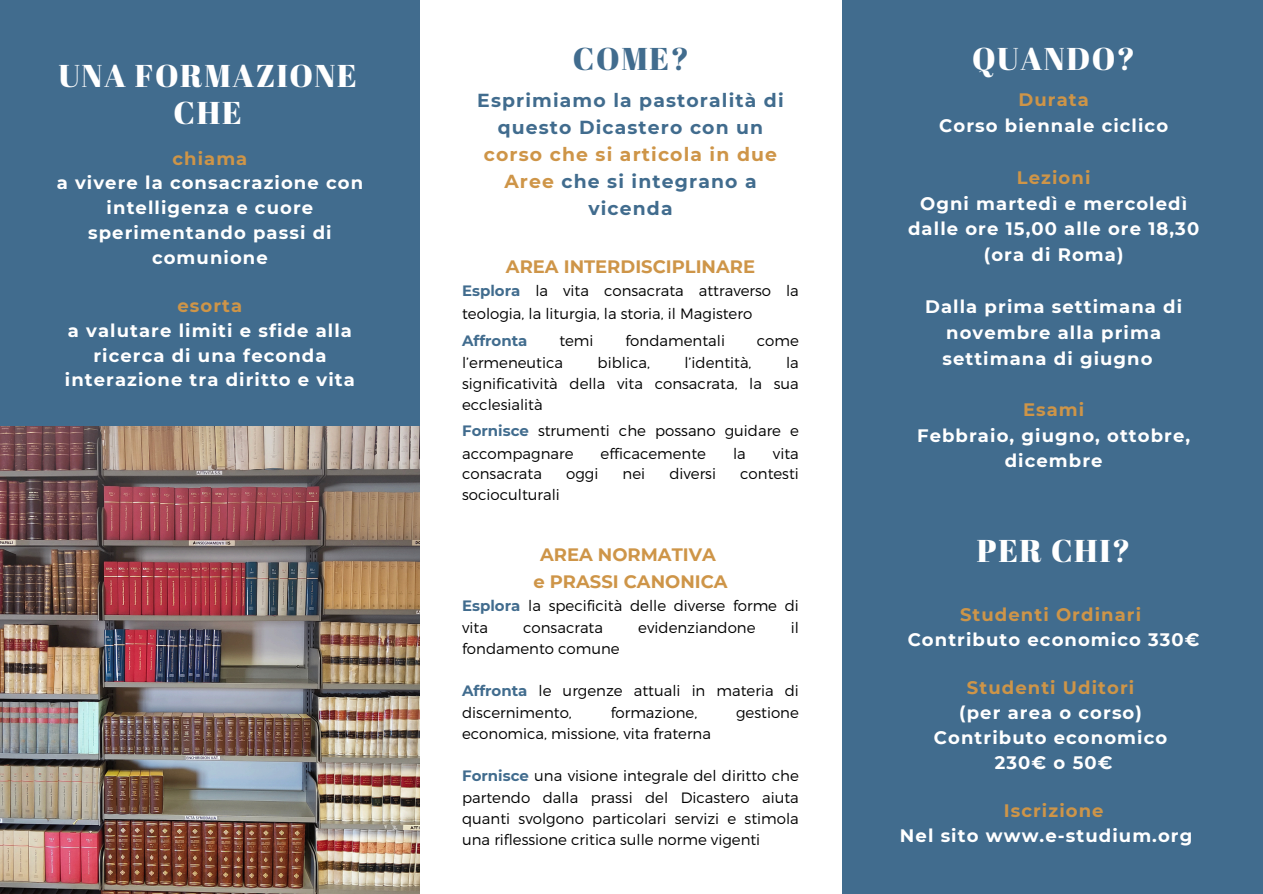
<style>
.page{position:relative;width:1263px;height:894px;background:#fff}
.page>*{position:absolute;margin:0;border:0;box-sizing:border-box;transform-origin:0 0}
.t1{font:31.5px/37.2px "Abril Fatface";letter-spacing:.05em;color:#fff;text-align:center}
.t2{font:31.5px "Abril Fatface";color:#416c8e}
.t3{font:700 18.75px/27px "Montserrat";letter-spacing:.06em;color:#416c8e;text-align:center}
.t4{font:700 18px/24.8px "Montserrat";letter-spacing:.06em;color:#fff;text-align:center}
.t5{font:700 18px "Montserrat";color:#ce9548}
.t6{font:300 15px/22px "Montserrat";color:#000}
.t7{font:700 15px "Montserrat";color:#416c8e}
.s1{color:#ce9548}
.s2{font-weight:700;color:#416c8e}
</style>
<div class="page">
<div style="left:0;top:0;width:1263px;height:893px;background:#416c8e"></div>
<div style="left:420px;top:0;width:422px;height:893px;background:#fff"></div>
<img style="left:0;top:426px;width:420px;height:467px">
<h2 class="t1" style="left:58px;top:56px;width:300px">UNA FORMAZIONE<br>CHE</h2>
<p class="t4" style="left:57px;top:146px;width:308px"><span class="s1">chiama<br></span>a vivere la consacrazione con intelligenza e cuore sperimentando passi di comunione</p>
<p class="t4" style="left:65px;top:293px;width:292px"><span class="s1">esorta<br></span>a valutare limiti e sfide alla ricerca di una feconda interazione tra diritto e vita</p>
<h1 class="t2" style="left:573px;top:37px;width:117px">COME?</h1>
<h2 class="t3" style="left:477px;top:86px;width:308px">Esprimiamo la pastoralità di questo Dicastero con un <span class="s1">corso che si articola in due<br>Aree</span> che si integrano a vicenda</h2>
<p class="t5" style="left:506px;top:256px;width:251px">AREA INTERDISCIPLINARE</p>
<p class="t6" style="left:462px;top:279px;width:338px"><span class="s2">Esplora</span> la vita consacrata attraverso la teologia, la liturgia, la storia, il Magistero</p>
<p class="t7" style="left:462px;top:331px;width:67px">Affronta</p>
<p class="t6" style="left:559px;top:328px;width:36px">temi</p>
<p class="t6" style="left:625px;top:328px;width:101px">fondamentali</p>
<p class="t6" style="left:757px;top:328px;width:44px">come</p>
<p class="t6" style="left:462px;top:350px;width:103px">l’ermeneutica</p>
<p class="t6" style="left:598px;top:350px;width:54px">biblica,</p>
<p class="t6" style="left:684px;top:350px;width:69px">l’identità,</p>
<p class="t6" style="left:462px;top:351px;width:338px;line-height:21px;text-align:justify;text-indent:324px">la significatività della vita consacrata, la sua ecclesialità</p>
<p class="t6" style="left:462px;top:419px;width:338px"><span class="s2">Fornisce</span> strumenti che possano guidare e accompagnare</p>
<p class="t6" style="left:600px;top:441px;width:107px">efficacemente</p>
<p class="t6" style="left:733px;top:441px;width:14px">la</p>
<p class="t6" style="left:773px;top:441px;width:27px">vita</p>
<p class="t6" style="left:462px;top:462px;width:81px">consacrata</p>
<p class="t6" style="left:566px;top:462px;width:34px">oggi</p>
<p class="t6" style="left:623px;top:462px;width:24px">nei</p>
<p class="t6" style="left:669px;top:462px;width:48px">diversi</p>
<p class="t6" style="left:740px;top:462px;width:60px">contesti</p>
<p class="t6" style="left:462px;top:483px;width:99px">socioculturali</p>
<h1 class="t5" style="left:540px;top:544px;width:177px">AREA NORMATIVA</h1>
<h2 class="t5" style="left:533px;top:570px;width:196px">e PRASSI CANONICA</h2>
<h2 class="t6" style="left:462px;top:593px;width:338px"><span class="s2">Esplora</span> la specificità delle diverse forme di vita</h2>
<h2 class="t6" style="left:523px;top:615px;width:81px">consacrata</h2>
<h2 class="t6" style="left:638px;top:615px;width:119px">evidenziandone</h2>
<h2 class="t6" style="left:791px;top:615px;width:10px">il</h2>
<h2 class="t6" style="left:462px;top:636px;width:159px">fondamento comune</h2>
<h2 class="t6" style="left:462px;top:678px;width:338px"><span class="s2">Affronta</span> le urgenze attuali in materia di discernimento,</h2>
<h2 class="t6" style="left:611px;top:700px;width:88px">formazione,</h2>
<h2 class="t6" style="left:736px;top:700px;width:64px">gestione</h2>
<h2 class="t6" style="left:462px;top:721px;width:250px">economica, missione, vita fraterna</h2>
<h2 class="t6" style="left:462px;top:763px;width:338px;line-height:21.3px;text-align:justify"><span class="s2">Fornisce</span> una visione integrale del diritto che partendo dalla prassi del Dicastero aiuta quanti svolgono particolari servizi e stimola una riflessione critica sulle norme vigenti</h2>
<h2 class="t1" style="left:972px;top:39px;width:165px">QUANDO?</h2>
<h2 class="t4" style="left:939px;top:87px;width:230px;line-height:25.8px"><span class="s1">Durata<br></span>Corso biennale ciclico</h2>
<h2 class="t4" style="left:908px;top:164px;width:293px;line-height:25.8px"><span class="s1">Lezioni<br></span>Ogni martedì e mercoledì dalle ore 15,00 alle ore 18,30 (ora di Roma)</h2>
<p class="t4" style="left:942px;top:294px;width:241px;line-height:25.8px;text-align:left;text-indent:-17px">Dalla prima settimana di novembre alla prima settimana di giugno</p>
<h1 class="t4" style="left:917px;top:396px;width:275px;line-height:25.8px"><span class="s1">Esami<br></span>Febbraio, giugno, ottobre, dicembre</h1>
<h2 class="t1" style="left:977px;top:530px;width:155px">PER CHI?</h2>
<p class="t4" style="left:908px;top:602px;width:293px"><span class="s1">Studenti Ordinari<br></span>Contributo economico 330€</p>
<p class="t4" style="left:934px;top:675px;width:235px"><span class="s1">Studenti Uditori<br></span>(per area o corso)<br>Contributo economico<br>230€ o 50€</p>
<p class="t4" style="left:900px;top:798px;width:294px;text-align:left;text-indent:104px"><span class="s1">Iscrizione<br></span>Nel sito www.e-studium.org</p>
</div>
